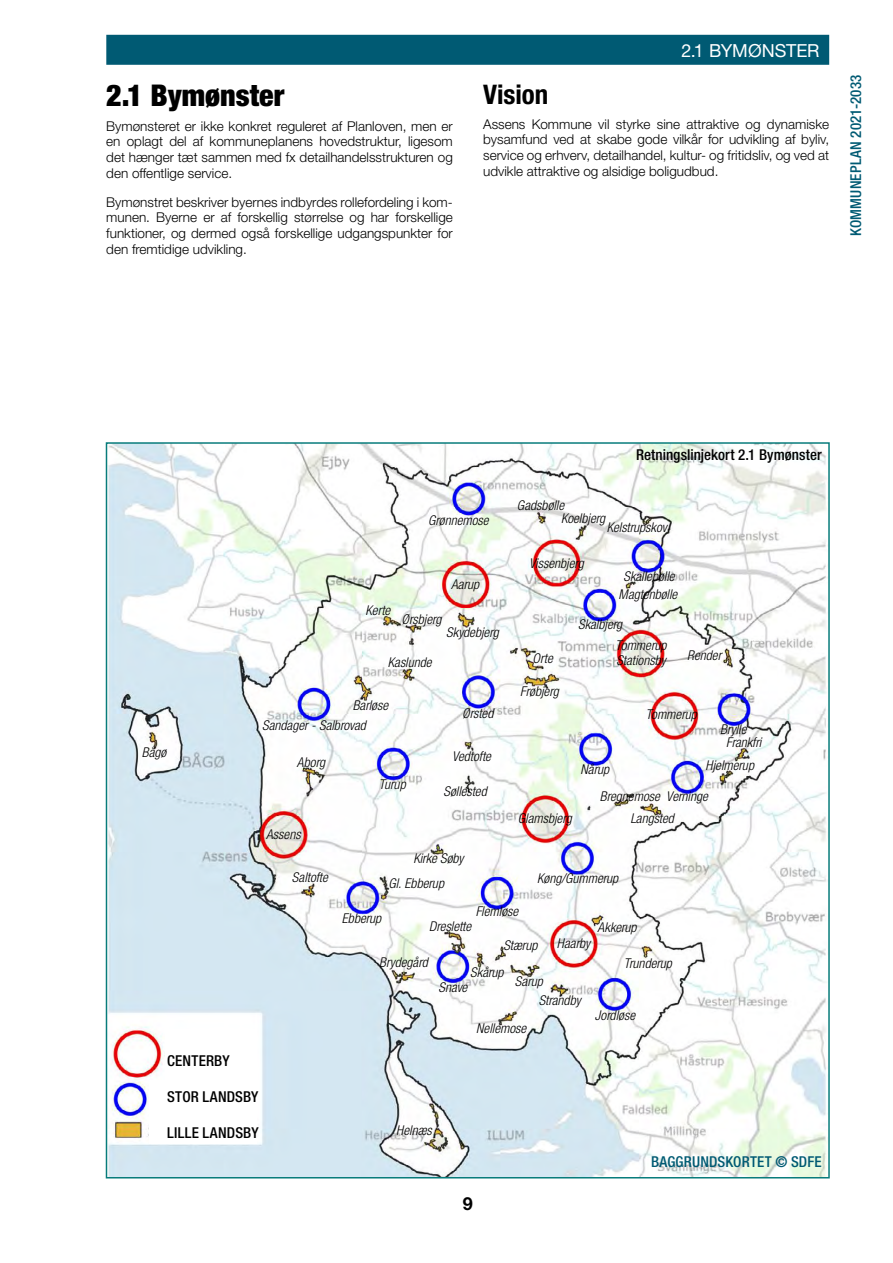
<style>
.page{position:relative;width:893px;height:1263px;background:#fff}
.page>*{position:absolute;margin:0;border:0;box-sizing:border-box;transform-origin:0 0}
.H2_Stor_overskrift{font:900 condensed 30px "Helvetica Neue LT Std";color:#000}
.H3_Mellem_overskrift{font:700 condensed 27px "Helvetica Neue LT Std";letter-spacing:-.005em;color:#000}
.t1{font:18px "Helvetica Neue LT Std";letter-spacing:-.005em;color:#fff}
.t2{font:700 18px "Helvetica Neue LT Std";color:#000}
.H3_Lille_overskrift{font:500 condensed 15px "Helvetica Neue LT Std";letter-spacing:.01em;color:#000}
.A-_sidetekst_venstre{font:500 condensed 15px "Helvetica Neue LT Std";letter-spacing:.015em;color:#005a73}
.P_-_brødtekst_den_ri{font:300 13.5px/15.8px "Helvetica Neue LT Std";color:#000;text-align:justify}
.t3{font:italic 300 condensed 13.5px/15px "Helvetica Neue LT Std";color:#000}
</style>
<div class="page">
<div style="left:106px;top:35px;width:723px;height:30px;background:#005a73"></div>
<img style="left:109px;top:445px;width:718px;height:730px">
<div style="left:149px;top:1080px;width:108px;height:63px;background:#fff"></div>
<div style="left:166px;top:1030px;width:91px;height:63px;background:#fff"></div>
<h2 class="H2_Stor_overskrift" style="left:106px;top:77px;width:179px">2.1 Bymønster</h2>
<p class="P_-_brødtekst_den_ri" style="left:106px;top:118px;width:348px">Bymønsteret er ikke konkret reguleret af Planloven, men er en oplagt del af kommuneplanens hovedstruktur, ligesom det hænger tæt sammen med fx detailhandelsstrukturen og den offentlige service.</p>
<p class="P_-_brødtekst_den_ri" style="left:106px;top:194px;width:348px">Bymønstret beskriver byernes indbyrdes rollefordeling i kom&shy;munen. Byerne er af forskellig størrelse og har forskellige funktioner, og dermed også forskellige udgangspunkter for den fremtidige udvikling.</p>
<h3 class="t1" style="left:681px;top:40px;width:140px">2.1 BYMØNSTER</h3>
<h3 class="H3_Mellem_overskrift" style="left:483px;top:78px;width:67px">Vision</h3>
<p class="P_-_brødtekst_den_ri" style="left:483px;top:116px;width:348px">Assens Kommune vil styrke sine attraktive og dynamiske bysamfund ved at skabe gode vilkår for udvikling af byliv, service og erhverv, detailhandel, kultur- og fritidsliv, og ved at udvikle attraktive og alsidige boligudbud.</p>
<p class="A-_sidetekst_venstre" style="left:847px;top:236px;width:163px;rotate:-90deg">KOMMUNEPLAN 2021-2033</p>
<p class="t3" style="left:142px;top:745px;width:26px">Bågø</p>
<p class="t3" style="left:428px;top:513px;width:62px">Grønnemose</p>
<p class="t3" style="left:366px;top:603px;width:26px">Kerte</p>
<p class="t3" style="left:451px;top:577px;width:30px">Aarup</p>
<p class="t3" style="left:401px;top:612px;width:41px">Ørsbjerg</p>
<p class="t3" style="left:446px;top:625px;width:54px">Skydebjerg</p>
<p class="t3" style="left:388px;top:655px;width:45px">Kaslunde</p>
<p class="t3" style="left:353px;top:698px;width:37px">Barløse</p>
<p class="t3" style="left:262px;top:718px;width:105px">Sandager - Salbrovad</p>
<p class="t3" style="left:297px;top:755px;width:30px">Aborg</p>
<p class="t3" style="left:266px;top:827px;width:36px">Assens</p>
<p class="t3" style="left:379px;top:777px;width:28px">Turup</p>
<p class="t3" style="left:462px;top:706px;width:33px">Ørsted</p>
<p class="t3" style="left:452px;top:749px;width:40px">Vedtofte</p>
<p class="t3" style="left:443px;top:784px;width:45px">Søllested</p>
<p class="t3" style="left:292px;top:870px;width:37px">Saltofte</p>
<p class="t3" style="left:388px;top:847px;width:77px;line-height:24.5px;text-indent:25px">Kirke Søby<br>Gl. Ebberup</p>
<p class="t3" style="left:517px;top:498px;width:49px">Gadsbølle</p>
<h3 class="H3_Lille_overskrift" style="left:636px;top:445px;width:187px">Retningslinjekort 2.1 Bymønster</h3>
<p class="t3" style="left:561px;top:511px;width:46px">Koelbjerg</p>
<p class="t3" style="left:607px;top:520px;width:61px">Kelstrupskov</p>
<p class="t3" style="left:529px;top:556px;width:56px">Vissenbjerg</p>
<p class="t3" style="left:623px;top:569px;width:53px">Skallebølle</p>
<p class="t3" style="left:619px;top:587px;width:60px">Magtenbølle</p>
<p class="t3" style="left:533px;top:651px;width:22px">Orte</p>
<p class="t3" style="left:520px;top:684px;width:40px">Frøbjerg</p>
<p class="t3" style="left:578px;top:617px;width:46px">Skalbjerg</p>
<p class="t3" style="left:616px;top:638px;width:52px">Tommerup<br>Stationsby</p>
<p class="t3" style="left:687px;top:648px;width:36px">Render</p>
<p class="t3" style="left:580px;top:762px;width:30px">Nårup</p>
<p class="t3" style="left:646px;top:707px;width:52px">Tommerup</p>
<p class="t3" style="left:720px;top:722px;width:28px">Brylle</p>
<p class="t3" style="left:705px;top:732px;width:57px;line-height:22.4px;text-indent:21px">Frankfri<br>Hjelmerup</p>
<p class="t3" style="left:600px;top:789px;width:62px">Bregnemose</p>
<p class="t3" style="left:666px;top:789px;width:43px">Verninge</p>
<p class="t3" style="left:518px;top:811px;width:55px">Glamsbjerg</p>
<p class="t3" style="left:630px;top:811px;width:45px">Langsted</p>
<p class="t3" style="left:537px;top:871px;width:82px">Køng/Gummerup</p>
<p class="t3" style="left:342px;top:911px;width:41px">Ebberup</p>
<p class="t3" style="left:476px;top:904px;width:44px">Flemløse</p>
<p class="t3" style="left:429px;top:919px;width:43px">Dreslette</p>
<p class="t3" style="left:503px;top:938px;width:36px">Stærup</p>
<p class="t3" style="left:598px;top:920px;width:41px">Akkerup</p>
<p class="t3" style="left:557px;top:936px;width:35px">Haarby</p>
<p class="t3" style="left:379px;top:955px;width:50px">Brydegård</p>
<p class="t3" style="left:470px;top:965px;width:35px">Skårup</p>
<p class="t3" style="left:438px;top:980px;width:31px">Snave</p>
<p class="t3" style="left:539px;top:971px;width:43px;line-height:19.2px;text-indent:-24px">Sarup<br>Strandby</p>
<p class="t3" style="left:476px;top:1021px;width:52px">Nellemose</p>
<p class="t3" style="left:624px;top:955px;width:50px">Trunderup</p>
<p class="t3" style="left:595px;top:1008px;width:42px">Jordløse</p>
<h3 class="H3_Lille_overskrift" style="left:167px;top:1051px;width:64px">CENTERBY</h3>
<h3 class="H3_Lille_overskrift" style="left:167px;top:1087px;width:93px">STOR LANDSBY</h3>
<h3 class="H3_Lille_overskrift" style="left:167px;top:1123px;width:93px">LILLE LANDSBY</h3>
<p class="t3" style="left:396px;top:1123px;width:37px">Helnæs</p>
<h3 class="t2" style="left:463px;top:1192px;width:12px">9</h3>
<p class="A-_sidetekst_venstre" style="left:651px;top:1152px;width:172px">BAGGRUNDSKORTET © SDFE</p>
</div>
